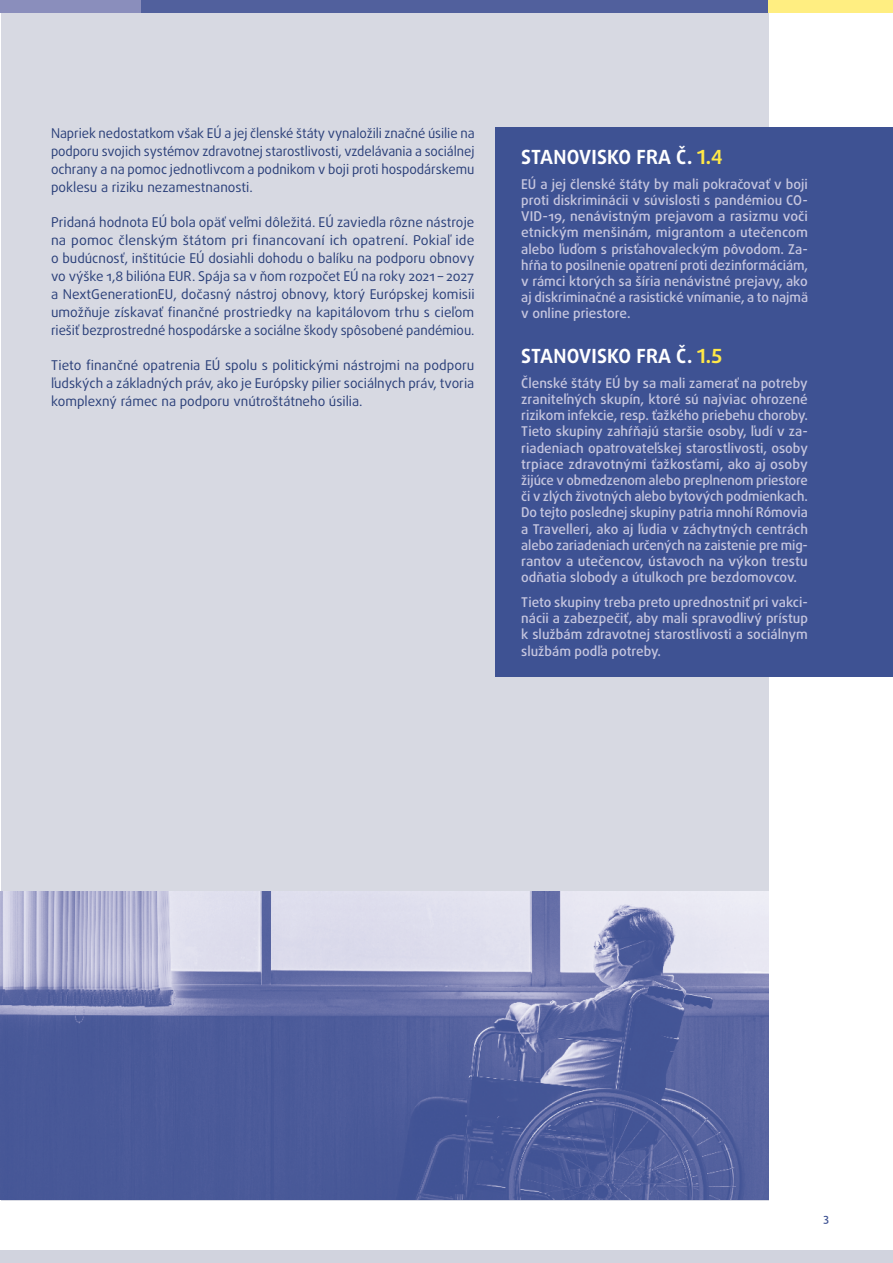
<style>
.page{position:relative;width:893px;height:1263px;background:#fff}
.page>*{position:absolute;margin:0;border:0;box-sizing:border-box;transform-origin:0 0}
.FRAOP_title_next{font:700 19.5px "Daxline Pro";letter-spacing:.01em;color:#fff}
.FRAOP_body{font:500 13.5px/16.2px "Daxline Pro";color:#c6c6df;text-align:justify}
.body{font:13.5px/18px "Daxline Pro";letter-spacing:-.005em;color:#2a3f79;text-align:justify}
.t1{font:500 11.25px "Daxline Pro";color:#3e5293}
.s1{color:#ffe847}
</style>
<div class="page">
<hr style="left:0;top:0;width:1px;height:1201px;background:#d7d9e2">
<div style="left:1px;top:0;width:767px;height:1201px;background:#d7d9e2"></div>
<div style="left:496px;top:128px;width:397px;height:549px;background:#3e5293"></div>
<img style="left:0;top:891px;width:768px;height:308px">
<div style="left:0;top:1250px;width:893px;height:13px;background:#d1d3de"></div>
<div style="left:0;top:0;width:141px;height:13px;background:#8a8ebc"></div>
<div style="left:141px;top:0;width:646px;height:13px;background:#51609d"></div>
<div style="left:769px;top:0;width:124px;height:13px;background:#ffee81"></div>
<p class="body" style="left:51px;top:124px;width:425px">Napriek nedostatkom však EÚ a jej členské štáty vynaložili značné úsilie na podporu svojich systémov zdravotnej starostlivosti, vzdelávania a sociálnej ochrany a na pomoc jednotlivcom a podnikom v boji proti hospodárskemu poklesu a riziku nezamestnanosti.</p>
<p class="body" style="left:51px;top:213px;width:425px">Pridaná hodnota EÚ bola opäť veľmi dôležitá. EÚ zaviedla rôzne nástroje na pomoc členským štátom pri financovaní ich opatrení. Pokiaľ ide o budúcnosť, inštitúcie EÚ dosiahli dohodu o balíku na podporu obnovy vo výške 1,8 bilióna EUR. Spája sa v ňom rozpočet EÚ na roky 2021 – 2027 a NextGenerationEU, dočasný nástroj obnovy, ktorý Európskej komisii umožňuje získavať finančné prostriedky na kapitálovom trhu s cieľom riešiť bezprostredné hospodárske a sociálne škody spôsobené pandémiou.</p>
<p class="body" style="left:51px;top:356px;width:425px">Tieto finančné opatrenia EÚ spolu s politickými nástrojmi na podporu ľudských a základných práv, ako je Európsky pilier sociálnych práv, tvoria komplexný rámec na podporu vnútroštátneho úsilia.</p>
<p class="FRAOP_title_next" style="left:521px;top:144px;width:203px">STANOVISKO FRA Č. <span class="s1">1.4</span></p>
<p class="FRAOP_body" style="left:521px;top:176px;width:288px">EÚ a jej členské štáty by mali pokračovať v boji proti diskriminácii v súvislosti s pandémiou CO-VID-19, nenávistným prejavom a rasizmu voči etnickým menšinám, migrantom a utečencom alebo ľuďom s prisťahovaleckým pôvodom. Za&shy;hŕňa to posilnenie opatrení proti dezinformáciám, v rámci ktorých sa šíria nenávistné prejavy, ako aj diskriminačné a rasistické vnímanie, a to najmä v online priestore.</p>
<p class="FRAOP_title_next" style="left:521px;top:343px;width:203px">STANOVISKO FRA Č. <span class="s1">1.5</span></p>
<p class="FRAOP_body" style="left:521px;top:375px;width:288px">Členské štáty EÚ by sa mali zamerať na potreby zraniteľných skupín, ktoré sú najviac ohrozené rizikom infekcie, resp. ťažkého priebehu choroby.<br>Tieto skupiny zahŕňajú staršie osoby, ľudí v za&shy;riadeniach opatrovateľskej starostlivosti, osoby trpiace zdravotnými ťažkosťami, ako aj osoby žijúce v obmedzenom alebo preplnenom priestore či v zlých životných alebo bytových podmienkach.<br>Do tejto poslednej skupiny patria mnohí Rómovia a Travelleri, ako aj ľudia v záchytných centrách alebo zariadeniach určených na zaistenie pre mig&shy;rantov a utečencov, ústavoch na výkon trestu odňatia slobody a útulkoch pre bezdomovcov.</p>
<p class="FRAOP_body" style="left:521px;top:594px;width:288px">Tieto skupiny treba preto uprednostniť pri vakci&shy;nácii a zabezpečiť, aby mali spravodlivý prístup k službám zdravotnej starostlivosti a sociálnym službám podľa potreby.</p>
<p class="t1" style="left:824px;top:1210px;width:7px">3</p>
</div>
